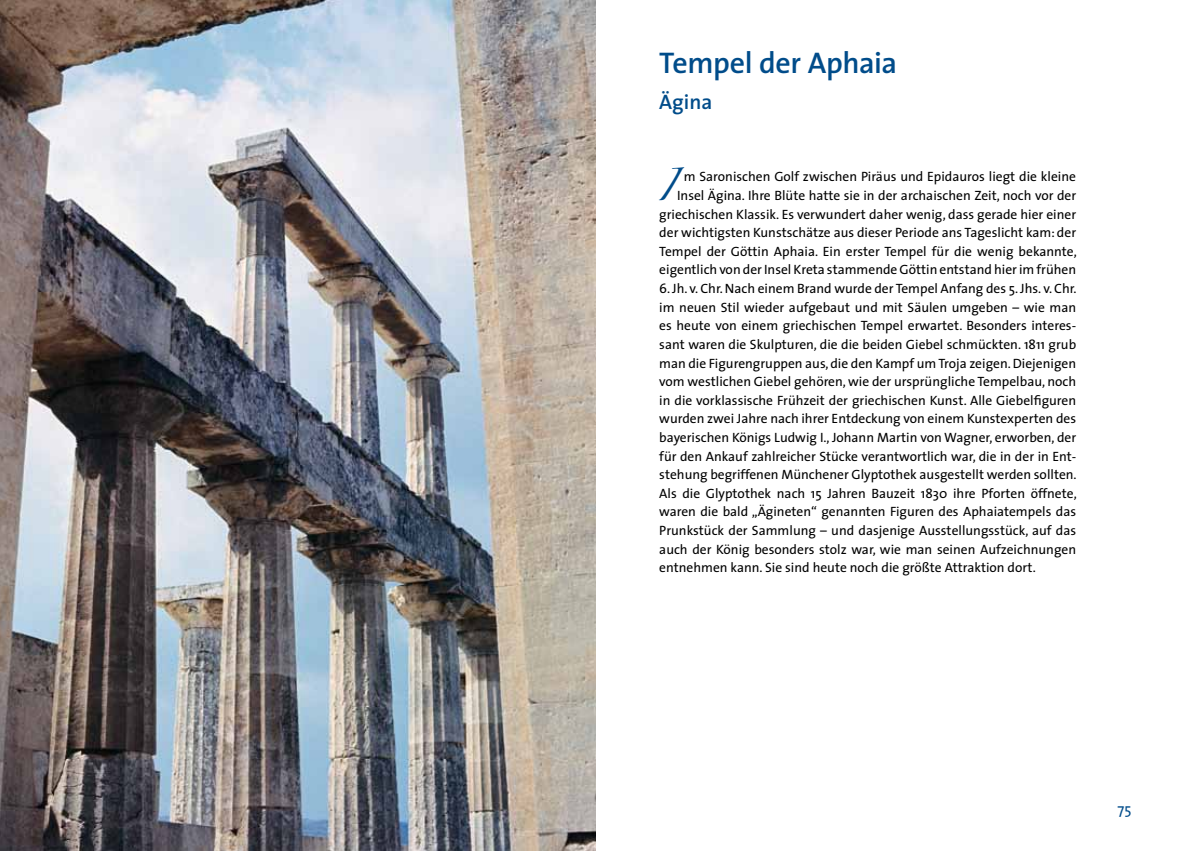
<style>
.page{position:relative;width:1191px;height:851px;background:#fff}
.page>*{position:absolute;margin:0;border:0;box-sizing:border-box;transform-origin:0 0}
.t1{font:600 30px "The Sans";letter-spacing:-.01em;color:#004c8a}
.t2{font:29.4px "Zapfino";color:#004c8a}
.t3{font:600 21px "The Sans";color:#004c8a}
.t4{font:15px "The Sans";color:#004c8a}
.t5{font:13.5px "The Sans";color:#000}
</style>
<div class="page">
<img style="left:0;top:0;width:595px;height:850px">
<h1 class="t1" style="left:659px;top:38px;width:239px">Tempel der Aphaia</h1>
<h3 class="t3" style="left:659px;top:84px;width:55px">Ägina</h3>
<h2 class="t2" style="left:656px;top:172px;width:20px">I</h2>
<p class="t5" style="left:684px;top:165px;width:394px">m Saronischen Golf zwischen Piräus und Epidauros liegt die kleine</p>
<p class="t5" style="left:677px;top:184px;width:401px">Insel Ägina. Ihre Blüte hatte sie in der archaischen Zeit, noch vor der</p>
<p class="t5" style="left:659px;top:203px;width:418px">griechischen Klassik. Es verwundert daher wenig, dass gerade hier einer</p>
<p class="t5" style="left:659px;top:221px;width:418px">der wichtigsten Kunstschätze aus dieser Periode ans Tageslicht kam: der</p>
<p class="t5" style="left:659px;top:240px;width:419px">Tempel der Göttin Aphaia. Ein erster Tempel für die wenig bekannte,</p>
<p class="t5" style="left:659px;top:258px;width:418px">eigentlich von der Insel Kreta stammende Göttin entstand hier im frühen</p>
<p class="t5" style="left:659px;top:277px;width:419px">6.Jh. v. Chr. Nach einem Brand wurde der Tempel Anfang des 5.Jhs. v. Chr.</p>
<p class="t5" style="left:659px;top:296px;width:418px">im neuen Stil wieder aufgebaut und mit Säulen umgeben – wie man</p>
<p class="t5" style="left:659px;top:314px;width:418px">es heute von einem griechischen Tempel erwartet. Besonders interes-</p>
<p class="t5" style="left:659px;top:333px;width:418px">sant waren die Skulpturen, die die beiden Giebel schmückten. 1811 grub</p>
<p class="t5" style="left:659px;top:351px;width:418px">man die Figurengruppen aus, die den Kampf um Troja zeigen. Diejenigen</p>
<p class="t5" style="left:659px;top:370px;width:418px">vom westlichen Giebel gehören, wie der ursprüngliche Tempelbau, noch</p>
<p class="t5" style="left:659px;top:389px;width:418px">in die vorklassische Frühzeit der griechischen Kunst. Alle Giebelfiguren</p>
<p class="t5" style="left:659px;top:407px;width:418px">wurden zwei Jahre nach ihrer Entdeckung von einem Kunstexperten des</p>
<p class="t5" style="left:659px;top:426px;width:418px">bayerischen Königs Ludwig I., Johann Martin von Wagner, erworben, der</p>
<p class="t5" style="left:659px;top:444px;width:418px">für den Ankauf zahlreicher Stücke verantwortlich war, die in der in Ent-</p>
<p class="t5" style="left:659px;top:463px;width:419px">stehung begriffenen Münchener Glyptothek ausgestellt werden sollten.</p>
<p class="t5" style="left:659px;top:482px;width:419px">Als die Glyptothek nach 15 Jahren Bauzeit 1830 ihre Pforten öffnete,</p>
<p class="t5" style="left:659px;top:500px;width:418px">waren die bald „Ägineten“ genannten Figuren des Aphaiatempels das</p>
<p class="t5" style="left:659px;top:519px;width:418px">Prunkstück der Sammlung – und dasjenige Ausstellungsstück, auf das</p>
<p class="t5" style="left:659px;top:538px;width:418px">auch der König besonders stolz war, wie man seinen Aufzeichnungen</p>
<p class="t5" style="left:659px;top:556px;width:378px">entnehmen kann. Sie sind heute noch die größte Attraktion dort.</p>
<p class="t4" style="left:1117px;top:796px;width:15px">75</p>
</div>
